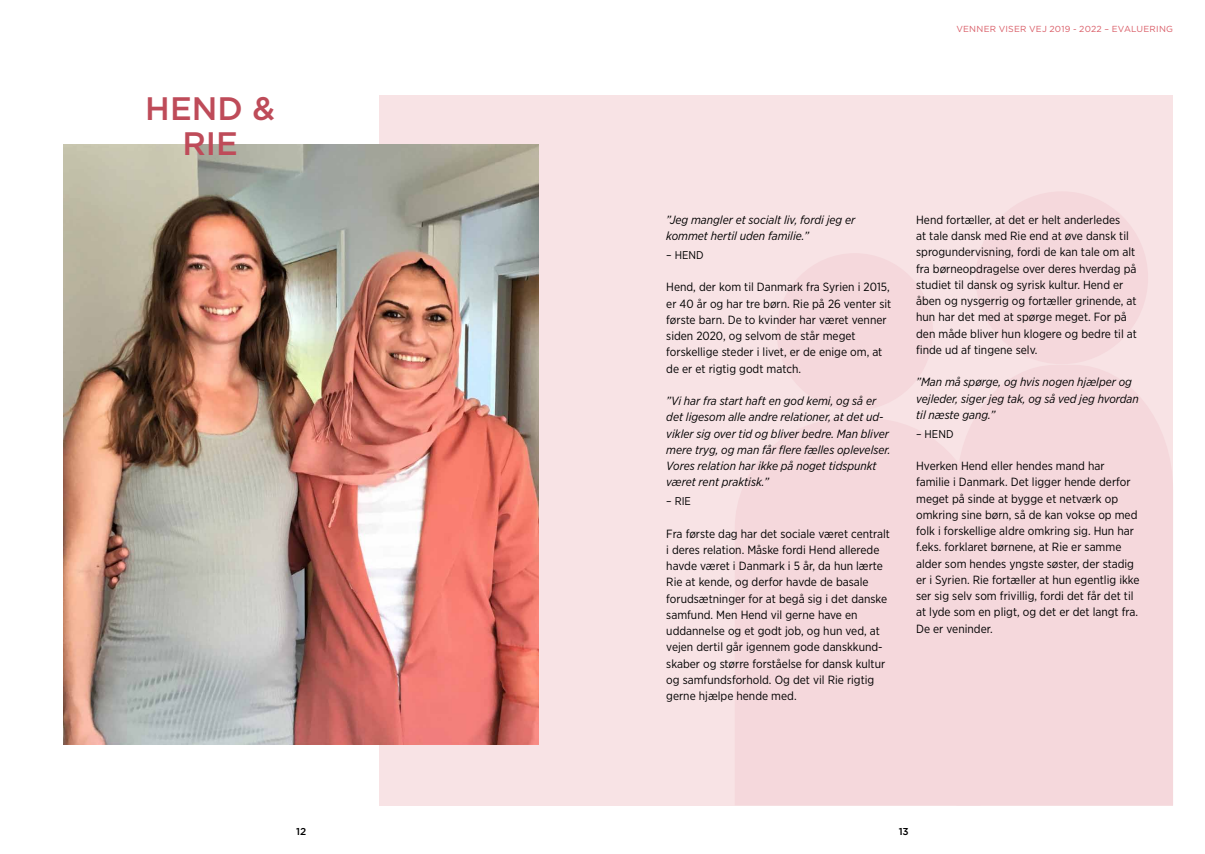
<style>
.page{position:relative;width:1205px;height:854px;background:#fff}
.page>*{position:absolute;margin:0;border:0;box-sizing:border-box;transform-origin:0 0}
.Overskrift{font:500 32.5px/35px "Gotham";color:#be4b59;text-align:center}
.Brødtxt{font:11.88px/16.2px "Gotham Narrow";color:#000}
.citat_i_text{font:italic 11.88px/16.2px "Gotham Narrow";color:#000}
.Brødtxt-2{font:italic 11.88px/16.2px "Gotham Narrow";color:#000}
.Brødtxt-3{font:11.25px "Gotham Narrow";color:#000}
.t1{font:500 10px "Gotham";color:#000}
.t2{font:8.75px "Gotham";letter-spacing:.025em;color:#d95c66}
</style>
<div class="page">
<div style="left:379px;top:96px;width:794px;height:710px;background:#f8e3e5"></div>
<div style="left:735px;top:419px;width:221px;height:386px;background:#f5d8dc"></div>
<div style="left:776px;top:253px;width:157px;height:157px;background:#f5d8dc;border-radius:50%"></div>
<div style="left:956px;top:365px;width:217px;height:440px;background:#f5d8dc"></div>
<div style="left:975px;top:191px;width:173px;height:173px;background:#f5d8dc;border-radius:50%"></div>
<img style="left:64px;top:145px;width:475px;height:599px">
<p class="Overskrift" style="left:145px;top:90px;width:131px">HEND &amp;<br>RIE</p>
<p class="t2" style="left:956px;top:23px;width:218px">VENNER VISER VEJ 2019 - 2022 – EVALUERING</p>
<p class="Brødtxt-2" style="left:666px;top:211px;width:190px">”Jeg mangler et socialt liv, fordi jeg er kommet hertil uden familie.”</p>
<p class="Brødtxt-3" style="left:666px;top:248px;width:39px">– HEND</p>
<p class="Brødtxt" style="left:666px;top:279px;width:227px">Hend, der kom til Danmark fra Syrien i 2015, er 40 år og har tre børn. Rie på 26 venter sit første barn. De to kvinder har været venner siden 2020, og selvom de står meget forskellige steder i livet, er de enige om, at de er et rigtig godt match.</p>
<p class="citat_i_text" style="left:666px;top:393px;width:226px">”Vi har fra start haft en god kemi, og så er det ligesom alle andre relationer, at det ud&shy;vikler sig over tid og bliver bedre. Man bliver mere tryg, og man får flere fælles oplevelser.<br>Vores relation har ikke på noget tidspunkt været rent praktisk.”</p>
<p class="Brødtxt-3" style="left:666px;top:494px;width:26px">– RIE</p>
<p class="Brødtxt" style="left:666px;top:525px;width:225px">Fra første dag har det sociale været centralt i deres relation. Måske fordi Hend allerede havde været i Danmark i 5 år, da hun lærte Rie at kende, og derfor havde de basale forudsætninger for at begå sig i det danske samfund. Men Hend vil gerne have en uddannelse og et godt job, og hun ved, at vejen dertil går igennem gode danskkund&shy;skaber og større forståelse for dansk kultur og samfundsforhold. Og det vil Rie rigtig gerne hjælpe hende med.</p>
<p class="Brødtxt" style="left:916px;top:211px;width:222px">Hend fortæller, at det er helt anderledes<br>at tale dansk med Rie end at øve dansk til sprogundervisning, fordi de kan tale om alt fra børneopdragelse over deres hverdag på studiet til dansk og syrisk kultur. Hend er åben og nysgerrig og fortæller grinende, at hun har det med at spørge meget. For på den måde bliver hun klogere og bedre til at finde ud af tingene selv.</p>
<p class="Brødtxt-2" style="left:916px;top:374px;width:224px">”Man må spørge, og hvis nogen hjælper og vejleder, siger jeg tak, og så ved jeg hvordan til næste gang.”</p>
<p class="Brødtxt-3" style="left:916px;top:427px;width:39px">– HEND</p>
<p class="Brødtxt" style="left:916px;top:458px;width:225px">Hverken Hend eller hendes mand har familie i Danmark. Det ligger hende derfor meget på sinde at bygge et netværk op omkring sine børn, så de kan vokse op med folk i forskellige aldre omkring sig. Hun har f.eks. forklaret børnene, at Rie er samme alder som hendes yngste søster, der stadig er i Syrien. Rie fortæller at hun egentlig ikke ser sig selv som frivillig, fordi det får det til at lyde som en pligt, og det er det langt fra.<br>De er veninder.</p>
<p class="t1" style="left:296px;top:825px;width:12px">12</p>
<p class="t1" style="left:898px;top:825px;width:12px">13</p>
</div>
